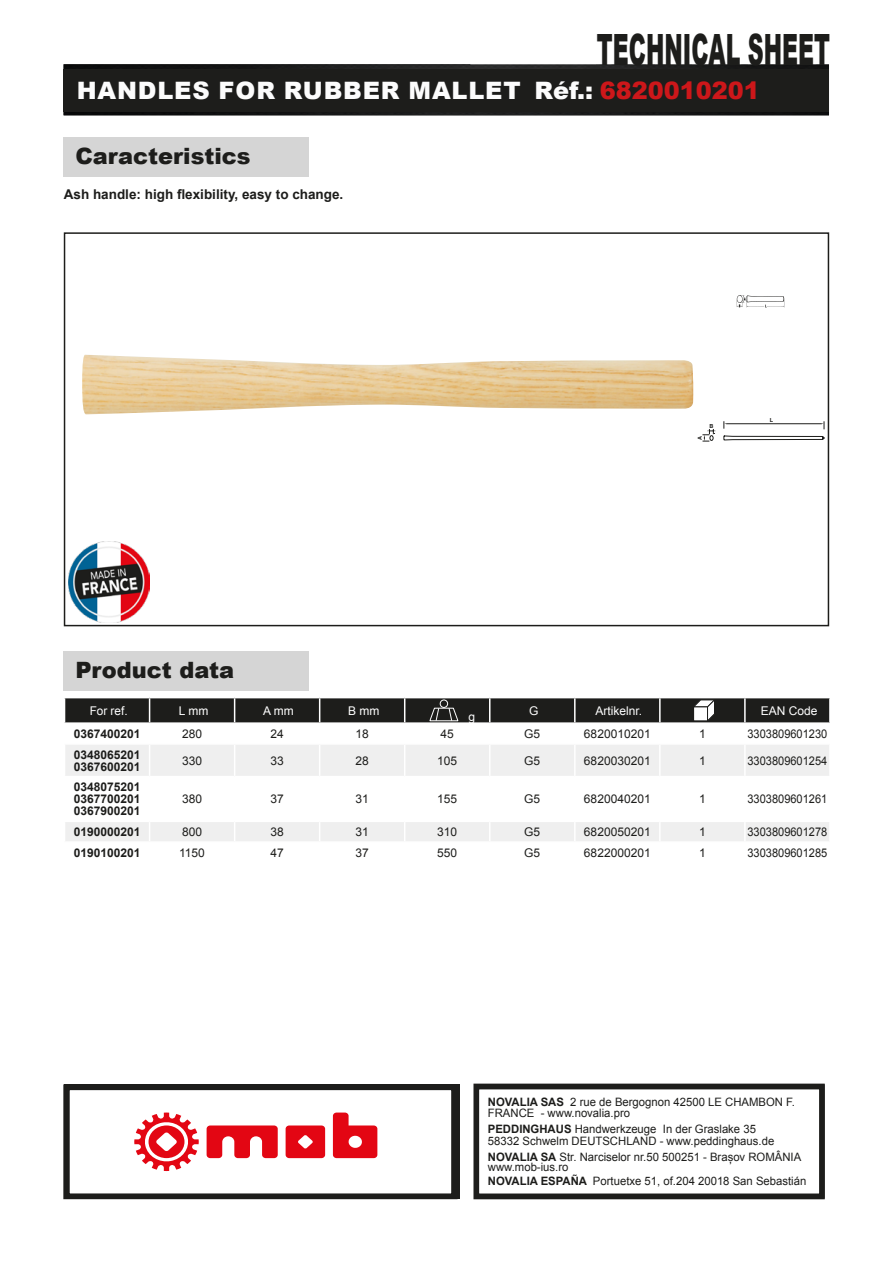
<style>
.page{position:relative;width:893px;height:1263px;background:#fff}
.page>*{position:absolute;margin:0;border:0;box-sizing:border-box;transform-origin:0 0}
.t1{font:900 43.2px "Arial";color:#1d1d1b;scale:.51 1}
.t2{font:900 24px "Arial";letter-spacing:.035em;color:#fcfcfc}
.t3{font:900 22.5px "Arial";color:#1d1d1b}
.t4{font:700 13.5px "Arial";color:#1d1d1b}
.t5{font:12.9px/14.2px "Arial";color:#1d1d1b}
.t6{font:700 12.9px "Arial";color:#1d1d1b}
.t7{font:12px "Arial";color:#1d1d1b}
.t8{font:700 12px/12px "Arial";color:#1d1d1b}
.t9{font:12px "Arial";color:#1d1d1b;scale:.92 1}
.t10{font:12px "Arial";color:#fff}
.t11{font:11.55px/11.6px "Arial";color:#1d1d1b}
.t12{font:700 5.55px "Helvetica";color:#1d1d1b}
.s1{color:#cd171a}
.s2{font-weight:700}
</style>
<div class="page">
<img style="left:64px;top:64px;width:765px;height:51px">
<div style="left:64px;top:69px;width:765px;height:43px;background:#1d1d1b"></div>
<div style="left:64px;top:137px;width:245px;height:40px;background:#d5d5d5"></div>
<div style="left:64px;top:232px;width:765px;height:394px;border:2px solid #1d1d1b"></div>
<div style="left:64px;top:651px;width:245px;height:40px;background:#d5d5d5"></div>
<svg style="left:65px;top:745px;width:764px;height:96px;fill:#efefef"></svg>
<hr style="left:234px;top:745px;width:1px;height:31px;background:#fff">
<hr style="left:319px;top:745px;width:1px;height:31px;background:#fff">
<hr style="left:404px;top:745px;width:1px;height:31px;background:#fff">
<hr style="left:489px;top:745px;width:1px;height:31px;background:#fff">
<hr style="left:574px;top:745px;width:2px;height:31px;background:#fff">
<hr style="left:659px;top:745px;width:2px;height:31px;background:#fff">
<hr style="left:744px;top:745px;width:2px;height:31px;background:#fff">
<hr style="left:150px;top:776px;width:85px;height:1px;background:#fff">
<hr style="left:235px;top:776px;width:85px;height:1px;background:#fff">
<hr style="left:234px;top:777px;width:1px;height:44px;background:#fff">
<hr style="left:320px;top:776px;width:85px;height:1px;background:#fff">
<hr style="left:319px;top:777px;width:1px;height:44px;background:#fff">
<hr style="left:405px;top:776px;width:85px;height:1px;background:#fff">
<hr style="left:404px;top:777px;width:1px;height:44px;background:#fff">
<hr style="left:490px;top:776px;width:85px;height:1px;background:#fff">
<hr style="left:489px;top:777px;width:1px;height:44px;background:#fff">
<hr style="left:575px;top:776px;width:85px;height:1px;background:#fff">
<hr style="left:574px;top:777px;width:2px;height:44px;background:#fff">
<hr style="left:660px;top:776px;width:85px;height:1px;background:#fff">
<hr style="left:659px;top:777px;width:2px;height:44px;background:#fff">
<hr style="left:745px;top:776px;width:86px;height:1px;background:#fff">
<hr style="left:744px;top:777px;width:2px;height:44px;background:#fff">
<hr style="left:150px;top:821px;width:85px;height:1px;background:#fff">
<hr style="left:235px;top:821px;width:85px;height:1px;background:#fff">
<hr style="left:320px;top:821px;width:85px;height:1px;background:#fff">
<hr style="left:405px;top:821px;width:85px;height:1px;background:#fff">
<hr style="left:490px;top:821px;width:85px;height:1px;background:#fff">
<hr style="left:575px;top:821px;width:85px;height:1px;background:#fff">
<hr style="left:660px;top:821px;width:85px;height:1px;background:#fff">
<hr style="left:745px;top:821px;width:86px;height:1px;background:#fff">
<svg style="left:234px;top:822px;width:1px;height:19px"></svg>
<svg style="left:319px;top:822px;width:1px;height:19px"></svg>
<svg style="left:404px;top:822px;width:1px;height:19px"></svg>
<svg style="left:489px;top:822px;width:1px;height:19px"></svg>
<svg style="left:574px;top:822px;width:2px;height:19px"></svg>
<svg style="left:659px;top:822px;width:2px;height:19px"></svg>
<svg style="left:744px;top:822px;width:2px;height:19px"></svg>
<hr style="left:149px;top:745px;width:1px;height:31px;background:#fff">
<hr style="left:64px;top:776px;width:86px;height:1px;background:#fff">
<hr style="left:149px;top:777px;width:1px;height:44px;background:#fff">
<hr style="left:64px;top:821px;width:86px;height:1px;background:#fff">
<svg style="left:149px;top:822px;width:1px;height:19px"></svg>
<svg style="left:64px;top:698px;width:766px;height:25px;background:#2e2e2d"></svg>
<img style="left:82px;top:355px;width:611px;height:59px">
<img style="left:736px;top:295px;width:48px;height:12px">
<svg style="left:702px;top:421px;width:123px;height:21px"></svg>
<img style="left:69px;top:541px;width:81px;height:81px">
<div style="left:473px;top:1084px;width:352px;height:115px;border:6px solid #1d1d1b"></div>
<div style="left:64px;top:1084px;width:393px;height:115px;border:6px solid #1d1d1b"></div>
<svg style="left:207px;top:1125px;width:71px;height:33px"></svg>
<svg style="left:286px;top:1125px;width:39px;height:33px"></svg>
<svg style="left:134px;top:1112px;width:65px;height:59px"></svg>
<svg style="left:333px;top:1112px;width:44px;height:46px"></svg>
<h1 class="t1" style="left:597px;top:18px;width:458px">TECHNICAL SHEET</h1>
<h2 class="t2" style="left:77px;top:73px;width:685px">HANDLES FOR RUBBER MALLET Réf.: <span class="s1">6820010201</span></h2>
<h3 class="t3" style="left:75px;top:140px;width:177px">Caracteristics</h3>
<p class="t4" style="left:64px;top:184px;width:281px">Ash handle: high flexibility, easy to change.</p>
<h3 class="t3" style="left:75px;top:654px;width:160px">Product data</h3>
<p class="t10" style="left:90px;top:702px;width:39px">For ref.</p>
<p class="t10" style="left:179px;top:702px;width:31px">L mm</p>
<p class="t10" style="left:263px;top:702px;width:32px">A mm</p>
<p class="t10" style="left:348px;top:702px;width:33px">B mm</p>
<p class="t12" style="left:709px;top:423px;width:5px">B</p>
<p class="t12" style="left:697px;top:440px;width:5px;rotate:-90deg">A</p>
<p class="t12" style="left:770px;top:416px;width:5px">L</p>
<p class="t10" style="left:468px;top:708px;width:8px">g</p>
<p class="t10" style="left:529px;top:702px;width:11px">G</p>
<p class="t10" style="left:595px;top:702px;width:48px">Artikelnr.</p>
<p class="t10" style="left:761px;top:702px;width:58px">EAN Code</p>
<p class="t8" style="left:74px;top:728px;width:68px">0367400201</p>
<p class="t7" style="left:182px;top:725px;width:22px">280</p>
<p class="t7" style="left:270px;top:725px;width:15px">24</p>
<p class="t7" style="left:356px;top:725px;width:15px">18</p>
<p class="t7" style="left:441px;top:725px;width:15px">45</p>
<p class="t7" style="left:524px;top:725px;width:18px">G5</p>
<p class="t7" style="left:584px;top:725px;width:68px">6820010201</p>
<p class="t7" style="left:699px;top:725px;width:8px">1</p>
<p class="t9" style="left:747px;top:725px;width:88px">3303809601230</p>
<p class="t8" style="left:74px;top:748px;width:68px">0348065201<br>0367600201</p>
<p class="t7" style="left:182px;top:752px;width:22px">330</p>
<p class="t7" style="left:270px;top:752px;width:15px">33</p>
<p class="t7" style="left:355px;top:752px;width:15px">28</p>
<p class="t7" style="left:437px;top:752px;width:22px">105</p>
<p class="t7" style="left:524px;top:752px;width:18px">G5</p>
<p class="t7" style="left:584px;top:752px;width:68px">6820030201</p>
<p class="t7" style="left:699px;top:752px;width:8px">1</p>
<p class="t9" style="left:747px;top:752px;width:88px">3303809601254</p>
<p class="t8" style="left:74px;top:781px;width:68px;text-align:justify">0348075201<br>0367700201<br>0367900201</p>
<p class="t7" style="left:182px;top:791px;width:22px">380</p>
<p class="t7" style="left:270px;top:791px;width:15px">37</p>
<p class="t7" style="left:355px;top:791px;width:15px">31</p>
<p class="t7" style="left:437px;top:791px;width:22px">155</p>
<p class="t7" style="left:524px;top:791px;width:18px">G5</p>
<p class="t7" style="left:584px;top:791px;width:68px">6820040201</p>
<p class="t7" style="left:699px;top:791px;width:8px">1</p>
<p class="t9" style="left:747px;top:791px;width:88px">3303809601261</p>
<p class="t8" style="left:74px;top:826px;width:68px">0190000201</p>
<p class="t7" style="left:182px;top:824px;width:22px">800</p>
<p class="t7" style="left:270px;top:824px;width:15px">38</p>
<p class="t7" style="left:355px;top:824px;width:15px">31</p>
<p class="t7" style="left:437px;top:824px;width:22px">310</p>
<p class="t7" style="left:524px;top:824px;width:18px">G5</p>
<p class="t7" style="left:584px;top:824px;width:68px">6820050201</p>
<p class="t7" style="left:699px;top:824px;width:8px">1</p>
<p class="t9" style="left:747px;top:824px;width:88px">3303809601278</p>
<p class="t8" style="left:74px;top:847px;width:68px">0190100201</p>
<p class="t7" style="left:179px;top:844px;width:27px">1150</p>
<p class="t7" style="left:270px;top:844px;width:15px">47</p>
<p class="t7" style="left:355px;top:844px;width:15px">37</p>
<p class="t7" style="left:437px;top:844px;width:22px">550</p>
<p class="t7" style="left:524px;top:844px;width:18px">G5</p>
<p class="t7" style="left:584px;top:844px;width:68px">6822000201</p>
<p class="t7" style="left:699px;top:844px;width:8px">1</p>
<p class="t9" style="left:747px;top:844px;width:88px">3303809601285</p>
<p class="t11" style="left:488px;top:1096px;width:309px"><span class="s2">NOVALIA SAS</span> 2 rue de Bergognon 42500 LE CHAMBON F.<br>FRANCE - www.novalia.pro</p>
<p class="t11" style="left:488px;top:1123px;width:288px"><span class="s2">PEDDINGHAUS</span> Handwerkzeuge In der Graslake 35<br>58332 Schwelm DEUTSCHLAND - www.peddinghaus.de</p>
<p class="t11" style="left:488px;top:1151px;width:315px;line-height:10.2px"><span class="s2">NOVALIA SA</span> Str. Narciselor nr.50 500251 - Brașov ROMÂNIA www.mob-ius.ro</p>
<p class="t11" style="left:488px;top:1175px;width:320px"><span class="s2">NOVALIA ESPAÑA</span> Portuetxe 51, of.204 20018 San Sebastián</p>
<p class="t6" style="left:504px;top:1105px;width:86px">NOVALIA SAS</p>
<p class="t5" style="left:504px;top:1121px;width:181px">2 rue de Bergognon 42500<br>LE CHAMBON FEUGEROLLES<br>FRANCE<br>www.novalia.pro</p>
</div>
